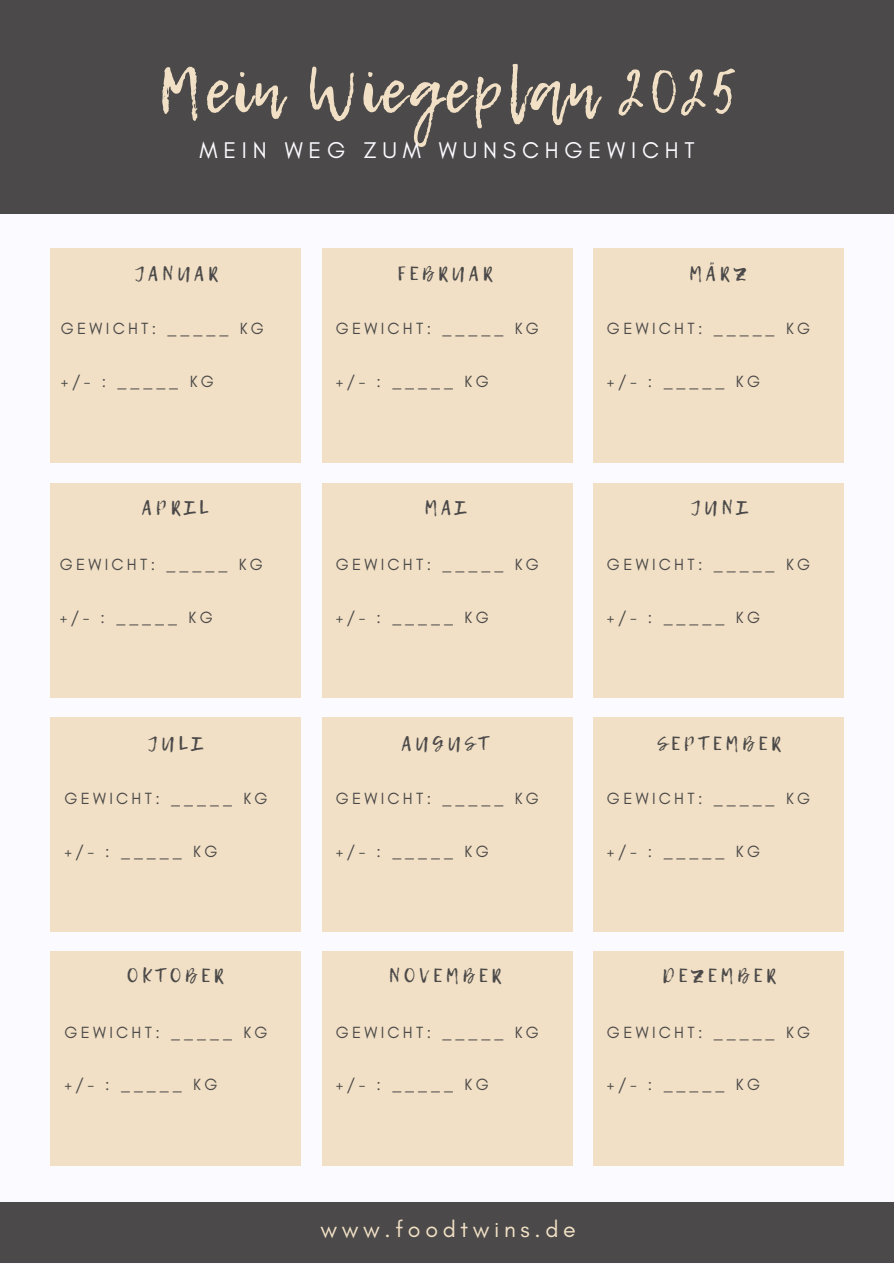
<style>
.page{position:relative;width:894px;height:1264px;background:#fff}
.page>*{position:absolute;margin:0;border:0;box-sizing:border-box;transform-origin:0 0}
.t1{font:63px "Lemon Tuesday";letter-spacing:.055em;color:#f1e0c5}
.t2{font:23.1px "Glacial Indifference";letter-spacing:.25em;color:#fafaff}
.t3{font:23.1px "Glacial Indifference";letter-spacing:.2em;color:#f1e0c5}
.t4{font:19.05px "Lemon Tuesday";letter-spacing:.2em;color:#4b4949}
.t5{font:16.5px "Glacial Indifference";letter-spacing:.2em;color:#4b4949}
</style>
<div class="page">
<div style="left:0;top:0;width:893px;height:1263px;background:#fafaff"></div>
<div style="left:51px;top:248px;width:249px;height:214px;background:#f1e0c5"></div>
<div style="left:322px;top:248px;width:250px;height:214px;background:#f1e0c5"></div>
<div style="left:593px;top:248px;width:250px;height:214px;background:#f1e0c5"></div>
<div style="left:51px;top:483px;width:249px;height:214px;background:#f1e0c5"></div>
<div style="left:322px;top:483px;width:250px;height:214px;background:#f1e0c5"></div>
<div style="left:593px;top:483px;width:250px;height:214px;background:#f1e0c5"></div>
<div style="left:51px;top:717px;width:249px;height:214px;background:#f1e0c5"></div>
<div style="left:322px;top:717px;width:250px;height:214px;background:#f1e0c5"></div>
<div style="left:593px;top:717px;width:250px;height:214px;background:#f1e0c5"></div>
<div style="left:51px;top:951px;width:249px;height:214px;background:#f1e0c5"></div>
<div style="left:322px;top:951px;width:250px;height:214px;background:#f1e0c5"></div>
<div style="left:593px;top:951px;width:250px;height:214px;background:#f1e0c5"></div>
<div style="left:0;top:0;width:893px;height:214px;background:#4b4949"></div>
<div style="left:0;top:1202px;width:893px;height:60px;background:#4b4949"></div>
<h4 class="t1" style="left:158px;top:44px;width:579px">Mein Wiegeplan 2025</h4>
<p class="t2" style="left:199px;top:136px;width:496px">MEIN WEG ZUM WUNSCHGEWICHT</p>
<p class="t4" style="left:135px;top:259px;width:84px">JANUAR</p>
<h1 class="t4" style="left:397px;top:259px;width:97px">FEBRUAR</h1>
<h2 class="t4" style="left:689px;top:259px;width:59px">MÄRZ</h2>
<p class="t5" style="left:61px;top:319px;width:205px">GEWICHT: _____ KG</p>
<h4 class="t5" style="left:61px;top:371px;width:154px">+/- : _____ KG</h4>
<p class="t5" style="left:335px;top:319px;width:205px">GEWICHT: _____ KG</p>
<p class="t5" style="left:335px;top:371px;width:154px">+/- : _____ KG</p>
<p class="t5" style="left:606px;top:319px;width:205px">GEWICHT: _____ KG</p>
<h4 class="t5" style="left:606px;top:371px;width:154px">+/- : _____ KG</h4>
<p class="t4" style="left:142px;top:493px;width:68px">APRIL</p>
<h4 class="t4" style="left:424px;top:493px;width:43px">MAI</h4>
<p class="t4" style="left:691px;top:493px;width:58px">JUNI</p>
<p class="t5" style="left:60px;top:554px;width:205px">GEWICHT: _____ KG</p>
<p class="t5" style="left:60px;top:607px;width:154px">+/- : _____ KG</p>
<p class="t5" style="left:335px;top:554px;width:205px">GEWICHT: _____ KG</p>
<h4 class="t5" style="left:335px;top:607px;width:154px">+/- : _____ KG</h4>
<p class="t5" style="left:606px;top:554px;width:205px">GEWICHT: _____ KG</p>
<p class="t5" style="left:606px;top:607px;width:154px">+/- : _____ KG</p>
<p class="t4" style="left:148px;top:728px;width:56px">JULI</p>
<p class="t4" style="left:401px;top:728px;width:88px">AUGUST</p>
<h4 class="t4" style="left:657px;top:728px;width:125px">SEPTEMBER</h4>
<p class="t5" style="left:64px;top:788px;width:205px">GEWICHT: _____ KG</p>
<h4 class="t5" style="left:64px;top:840px;width:154px">+/- : _____ KG</h4>
<p class="t5" style="left:335px;top:788px;width:205px">GEWICHT: _____ KG</p>
<p class="t5" style="left:335px;top:840px;width:154px">+/- : _____ KG</p>
<p class="t5" style="left:606px;top:788px;width:205px">GEWICHT: _____ KG</p>
<h4 class="t5" style="left:606px;top:840px;width:154px">+/- : _____ KG</h4>
<p class="t4" style="left:127px;top:961px;width:99px">OKTOBER</p>
<p class="t4" style="left:388px;top:961px;width:114px">NOVEMBER</p>
<p class="t4" style="left:662px;top:961px;width:115px">DEZEMBER</p>
<p class="t5" style="left:64px;top:1021px;width:205px">GEWICHT: _____ KG</p>
<p class="t5" style="left:64px;top:1074px;width:154px">+/- : _____ KG</p>
<p class="t5" style="left:335px;top:1021px;width:205px">GEWICHT: _____ KG</p>
<h4 class="t5" style="left:335px;top:1074px;width:154px">+/- : _____ KG</h4>
<p class="t5" style="left:606px;top:1021px;width:205px">GEWICHT: _____ KG</p>
<p class="t5" style="left:606px;top:1074px;width:154px">+/- : _____ KG</p>
<p class="t3" style="left:320px;top:1214px;width:257px">www.foodtwins.de</p>
</div>
